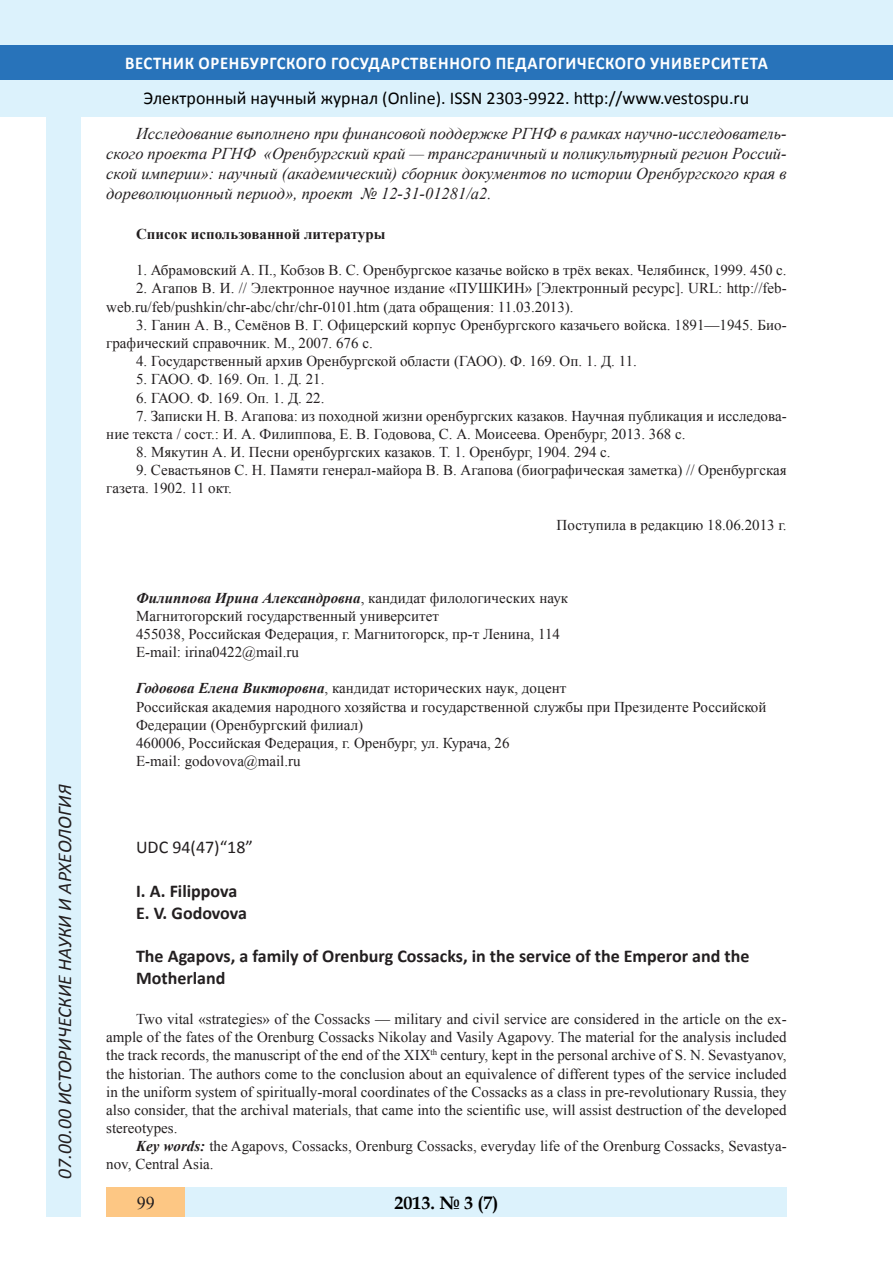
<style>
.page{position:relative;width:893px;height:1263px;background:#fff}
.page>*{position:absolute;margin:0;border:0;box-sizing:border-box;transform-origin:0 0}
.t1{font:italic 19.5px "Calibri";color:#231f20}
.Заголовок_2{font:700 18px/21.8px "Calibri";color:#231f20}
.t2{font:18px "Calibri";color:#000}
.t3{font:700 18px "Calibri";letter-spacing:.04em;color:#fff;scale:.93 1}
.Заголовок_2-2{font:18px "Calibri";color:#231f20}
.t4{font:700 18px "Book Antiqua";color:#000}
.t5{font:18px "Times New Roman";color:#231f20}
.Стиль2{font:italic 16.5px/20px "Times New Roman";color:#231f20;text-align:justify}
.литература{font:15px/18.1px "Times New Roman";color:#231f20}
.литература-2{font:italic 700 15px "Times New Roman";color:#231f20}
.литература-3{font:700 15px "Times New Roman";color:#231f20}
.s1{font-weight:400;font-style:normal}
.s2{font-weight:700;font-style:italic}
</style>
<div class="page">
<div style="left:0;top:0;width:893px;height:116px;background:#dcf2fc"></div>
<div style="left:0;top:45px;width:893px;height:34px;background:#2873ba"></div>
<div style="left:47px;top:116px;width:34px;height:1101px;background:#dcf2fc"></div>
<div style="left:106px;top:1188px;width:681px;height:29px;background:#dcf2fc"></div>
<div style="left:106px;top:1188px;width:79px;height:29px;background:#fdc784"></div>
<h1 class="t1" style="left:51px;top:1179px;width:395px;rotate:-90deg">07.00.00 ИСТОРИЧЕСКИЕ НАУКИ И АРХЕОЛОГИЯ</h1>
<p class="t3" style="left:125px;top:51px;width:693px">ВЕСТНИК ОРЕНБУРГСКОГО ГОСУДАРСТВЕННОГО ПЕДАГОГИЧЕСКОГО УНИВЕРСИТЕТА</p>
<p class="t2" style="left:144px;top:86px;width:607px">Электронный научный журнал (Online). ISSN 2303-9922. http://www.vestospu.ru</p>
<p class="Стиль2" style="left:106px;top:123px;width:682px;text-indent:30px">Исследование выполнено при финансовой поддержке РГНФ в рамках научно-исследователь&shy;ского проекта РГНФ «Оренбургский край — трансграничный и поликультурный регион Россий&shy;ской империи»: научный (академический) сборник документов по истории Оренбургского края в дореволюционный период», проект № 12-31-01281/а2.</p>
<p class="литература-3" style="left:136px;top:224px;width:251px">Список использованной литературы</p>
<p class="литература" style="left:136px;top:261px;width:652px">1. Абрамовский А. П., Кобзов В. С. Оренбургское казачье войско в трёх веках. Челябинск, 1999. 450 с.</p>
<p class="литература" style="left:106px;top:279px;width:682px;text-indent:30px">2. Агапов В. И. // Электронное научное издание «ПУШКИН» [Электронный ресурс]. URL: http://feb&shy;web.ru/feb/pushkin/chr-abc/chr/chr-0101.htm (дата обращения: 11.03.2013).</p>
<p class="литература" style="left:106px;top:315px;width:682px;text-indent:30px">3. Ганин А. В., Семёнов В. Г. Офицерский корпус Оренбургского казачьего войска. 1891—1945. Био&shy;графический справочник. М., 2007. 676 с.</p>
<p class="литература" style="left:136px;top:352px;width:502px">4. Государственный архив Оренбургской области (ГАОО). Ф. 169. Оп. 1. Д. 11.</p>
<p class="литература" style="left:136px;top:370px;width:190px">5. ГАОО. Ф. 169. Оп. 1. Д. 21.</p>
<p class="литература" style="left:136px;top:388px;width:190px">6. ГАОО. Ф. 169. Оп. 1. Д. 22.</p>
<p class="литература" style="left:106px;top:406px;width:682px;text-indent:30px">7. Записки Н. В. Агапова: из походной жизни оренбургских казаков. Научная публикация и исследова&shy;ние текста / сост.: И. А. Филиппова, Е. В. Годовова, С. А. Моисеева. Оренбург, 2013. 368 с.</p>
<p class="литература" style="left:136px;top:443px;width:476px">8. Мякутин А. И. Песни оренбургских казаков. Т. 1. Оренбург, 1904. 294 с.</p>
<p class="литература" style="left:106px;top:461px;width:682px;text-indent:30px">9. Севастьянов С. Н. Памяти генерал-майора В. В. Агапова (биографическая заметка) // Оренбургская газета. 1902. 11 окт.</p>
<p class="литература" style="left:557px;top:515px;width:232px">Поступила в редакцию 18.06.2013 г.</p>
<p class="литература-2" style="left:136px;top:587px;width:434px">Филиппова Ирина Александровна<span class="s1">, кандидат филологических наук</span></p>
<p class="литература" style="left:136px;top:606px;width:304px">Магнитогорский государственный университет</p>
<p class="литература" style="left:136px;top:625px;width:425px">455038, Российская Федерация, г. Магнитогорск, пр-т Ленина, 114</p>
<p class="литература" style="left:136px;top:643px;width:164px">E-mail: irina0422@mail.ru</p>
<p class="литература" style="left:136px;top:679px;width:432px"><span class="s2">Годовова Елена Викторовна</span>, кандидат исторических наук, доцент</p>
<p class="литература" style="left:136px;top:697px;width:632px">Российская академия народного хозяйства и государственной службы при Президенте Российской</p>
<p class="литература" style="left:136px;top:715px;width:229px">Федерации (Оренбургский филиал)</p>
<p class="литература" style="left:136px;top:734px;width:375px">460006, Российская Федерация, г. Оренбург, ул. Курача, 26</p>
<p class="литература" style="left:136px;top:752px;width:166px">E-mail: godovova@mail.ru</p>
<p class="Заголовок_2-2" style="left:136px;top:836px;width:118px">UDC 94(47)“18”</p>
<p class="Заголовок_2" style="left:136px;top:880px;width:103px">I. A. Filippova</p>
<p class="Заголовок_2" style="left:136px;top:902px;width:113px">E. V. Godovova</p>
<p class="Заголовок_2" style="left:136px;top:945px;width:615px">The Agapovs, a family of Orenburg Cossacks, in the service of the Emperor and the<br>Motherland</p>
<p class="литература" style="left:106px;top:1010px;width:682px;text-align:justify;text-indent:30px">Two vital «strategies» of the Cossacks — military and civil service are considered in the article on the ex&shy;ample of the fates of the Orenburg Cossacks Nikolay and Vasily Agapovy. The material for the analysis included the track records, the manuscript of the end of the XIX<sup>th</sup> century, kept in the personal archive of S. N. Sevastyanov, the historian. The authors come to the conclusion about an equivalence of different types of the service included in the uniform system of spiritually-moral coordinates of the Cossacks as a class in pre-revolutionary Russia, they also consider, that the archival materials, that came into the scientific use, will assist destruction of the developed stereotypes.</p>
<p class="литература" style="left:106px;top:1137px;width:682px;text-indent:30px"><span class="s2">Key words:</span> the Agapovs, Cossacks, Orenburg Cossacks, everyday life of the Orenburg Cossacks, Sevastya&shy;nov, Central Asia.</p>
<p class="t5" style="left:137px;top:1190px;width:19px">99</p>
<p class="t4" style="left:394px;top:1190px;width:106px">2013. № 3 (7)</p>
</div>
